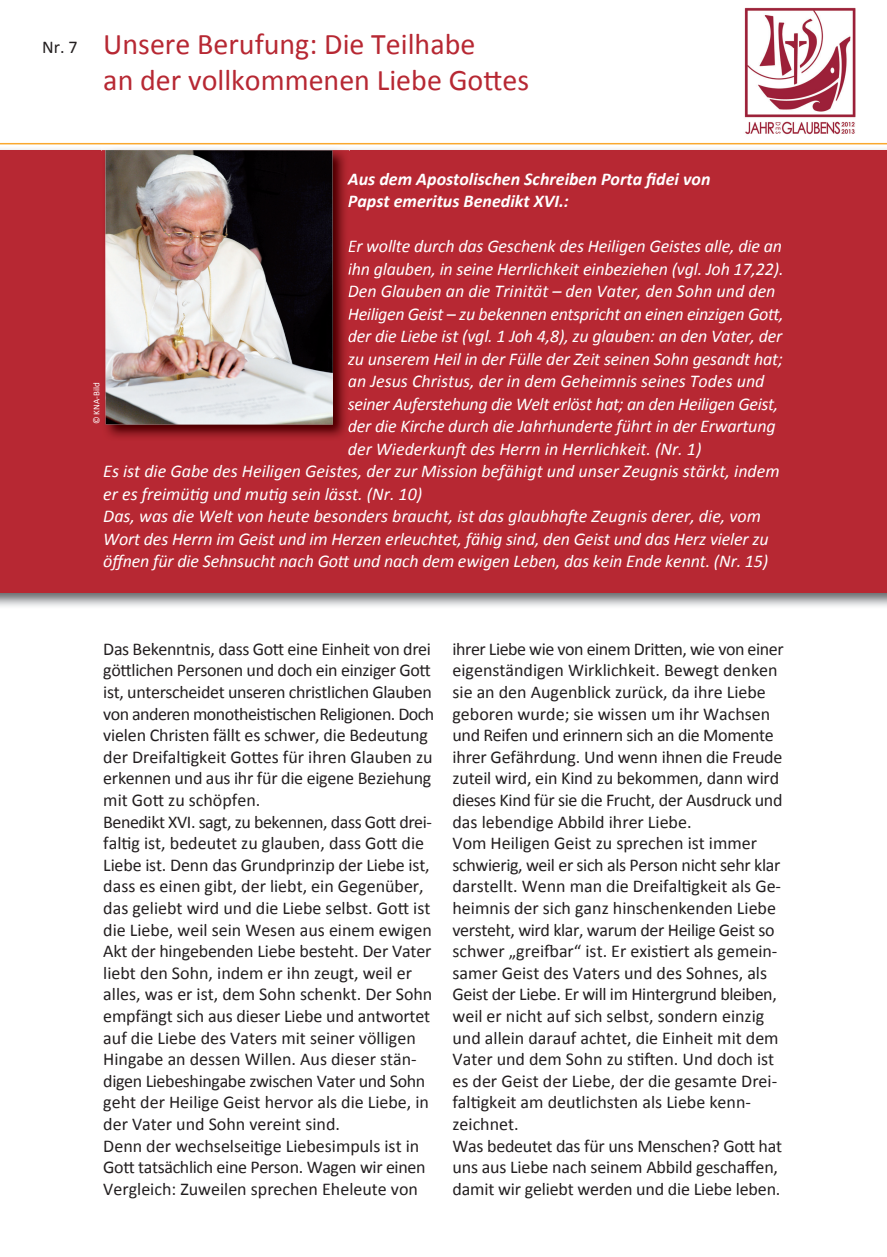
<style>
.page{position:relative;width:887px;height:1257px;background:#fff}
.page>*{position:absolute;margin:0;border:0;box-sizing:border-box;transform-origin:0 0}
.t1{font:30px/36px "Calibri";color:#b72833}
.t2{font:18px/21.6px "Calibri";color:#231f20}
.t3{font:italic 18px "Calibri";letter-spacing:-.01em;color:#fff}
.t4{font:italic 700 18px/22.5px "Calibri";color:#fff}
.t5{font:9px "Calibri";color:#fff}
</style>
<div class="page">
<img style="left:0;top:592px;width:887px;height:15px">
<div style="left:0;top:150px;width:887px;height:442px;background:#b72833"></div>
<img style="left:101px;top:150px;width:248px;height:288px">
<svg style="left:347px;top:172px;width:2px;height:16px"></svg>
<svg style="left:348px;top:195px;width:1px;height:15px"></svg>
<svg style="left:348px;top:262px;width:1px;height:16px"></svg>
<svg style="left:348px;top:330px;width:1px;height:15px"></svg>
<svg style="left:348px;top:352px;width:1px;height:16px"></svg>
<svg style="left:348px;top:375px;width:1px;height:15px"></svg>
<svg style="left:348px;top:397px;width:1px;height:16px"></svg>
<svg style="left:348px;top:420px;width:1px;height:15px"></svg>
<img style="left:105px;top:150px;width:228px;height:274px">
<img style="left:744px;top:7px;width:112px;height:128px">
<hr style="left:0;top:143px;width:887px;height:1px;background:#faa82e">
<p class="t2" style="left:42px;top:35px;width:37px">Nr. 7</p>
<h1 class="t1" style="left:103px;top:24px;width:427px">Unsere Berufung: Die Teilhabe<br>an der vollkommenen Liebe Gottes</h1>
<p class="t4" style="left:348px;top:166px;width:364px">Aus dem Apostolischen Schreiben Porta fidei von<br>Papst emeritus Benedikt XVI.:</p>
<p class="t3" style="left:348px;top:235px;width:436px">Er wollte durch das Geschenk des Heiligen Geistes alle, die an</p>
<p class="t3" style="left:348px;top:257px;width:437px">ihn glauben, in seine Herrlichkeit einbeziehen (vgl. Joh 17,22).</p>
<p class="t3" style="left:348px;top:280px;width:429px">Den Glauben an die Trinität – den Vater, den Sohn und den</p>
<p class="t3" style="left:348px;top:302px;width:437px">Heiligen Geist – zu bekennen entspricht an einen einzigen Gott,</p>
<p class="t3" style="left:348px;top:325px;width:436px">der die Liebe ist (vgl. 1 Joh 4,8), zu glauben: an den Vater, der</p>
<p class="t3" style="left:348px;top:347px;width:436px">zu unserem Heil in der Fülle der Zeit seinen Sohn gesandt hat;</p>
<p class="t3" style="left:348px;top:370px;width:418px">an Jesus Christus, der in dem Geheimnis seines Todes und</p>
<p class="t3" style="left:348px;top:392px;width:432px">seiner Auferstehung die Welt erlöst hat; an den Heiligen Geist,</p>
<p class="t3" style="left:348px;top:415px;width:429px">der die Kirche durch die Jahrhunderte führt in der Erwartung</p>
<p class="t3" style="left:348px;top:437px;width:355px">der Wiederkunft des Herrn in Herrlichkeit. (Nr. 1)</p>
<p class="t3" style="left:103px;top:460px;width:678px">Es ist die Gabe des Heiligen Geistes, der zur Mission befähigt und unser Zeugnis stärkt, indem</p>
<p class="t3" style="left:103px;top:482px;width:321px">er es freimütig und mutig sein lässt. (Nr. 10)</p>
<p class="t3" style="left:103px;top:505px;width:659px">Das, was die Welt von heute besonders braucht, ist das glaubhafte Zeugnis derer, die, vom</p>
<p class="t3" style="left:103px;top:527px;width:667px">Wort des Herrn im Geist und im Herzen erleuchtet, fähig sind, den Geist und das Herz vieler zu</p>
<p class="t3" style="left:103px;top:550px;width:666px">öffnen für die Sehnsucht nach Gott und nach dem ewigen Leben, das kein Ende kennt. (Nr. 15)</p>
<p class="t5" style="left:91px;top:424px;width:43px;rotate:-90deg">© KNA-Bild</p>
<p class="t2" style="left:103px;top:637px;width:333px">Das Bekenntnis, dass Gott eine Einheit von drei göttlichen Personen und doch ein einziger Gott ist, unterscheidet unseren christlichen Glauben von anderen monotheistischen Religionen. Doch vielen Christen fällt es schwer, die Bedeutung der Dreifaltigkeit Gottes für ihren Glauben zu erkennen und aus ihr für die eigene Beziehung mit Gott zu schöpfen.<br>Benedikt XVI. sagt, zu bekennen, dass Gott drei&shy;faltig ist, bedeutet zu glauben, dass Gott die Liebe ist. Denn das Grundprinzip der Liebe ist, dass es einen gibt, der liebt, ein Gegenüber, das geliebt wird und die Liebe selbst. Gott ist die Liebe, weil sein Wesen aus einem ewigen Akt der hingebenden Liebe besteht. Der Vater liebt den Sohn, indem er ihn zeugt, weil er alles, was er ist, dem Sohn schenkt. Der Sohn empfängt sich aus dieser Liebe und antwortet auf die Liebe des Vaters mit seiner völligen Hingabe an dessen Willen. Aus dieser stän&shy;digen Liebeshingabe zwischen Vater und Sohn geht der Heilige Geist hervor als die Liebe, in der Vater und Sohn vereint sind.<br>Denn der wechselseitige Liebesimpuls ist in Gott tatsächlich eine Person. Wagen wir einen Vergleich: Zuweilen sprechen Eheleute von</p>
<p class="t2" style="left:452px;top:637px;width:333px">ihrer Liebe wie von einem Dritten, wie von einer eigenständigen Wirklichkeit. Bewegt denken sie an den Augenblick zurück, da ihre Liebe geboren wurde; sie wissen um ihr Wachsen und Reifen und erinnern sich an die Momente ihrer Gefährdung. Und wenn ihnen die Freude zuteil wird, ein Kind zu bekommen, dann wird dieses Kind für sie die Frucht, der Ausdruck und das lebendige Abbild ihrer Liebe.<br>Vom Heiligen Geist zu sprechen ist immer schwierig, weil er sich als Person nicht sehr klar darstellt. Wenn man die Dreifaltigkeit als Ge&shy;heimnis der sich ganz hinschenkenden Liebe versteht, wird klar, warum der Heilige Geist so schwer „greifbar“ ist. Er existiert als gemein&shy;samer Geist des Vaters und des Sohnes, als Geist der Liebe. Er will im Hintergrund bleiben, weil er nicht auf sich selbst, sondern einzig und allein darauf achtet, die Einheit mit dem Vater und dem Sohn zu stiften. Und doch ist es der Geist der Liebe, der die gesamte Drei&shy;faltigkeit am deutlichsten als Liebe kenn&shy;zeichnet.<br>Was bedeutet das für uns Menschen? Gott hat uns aus Liebe nach seinem Abbild geschaffen, damit wir geliebt werden und die Liebe leben.</p>
</div>
